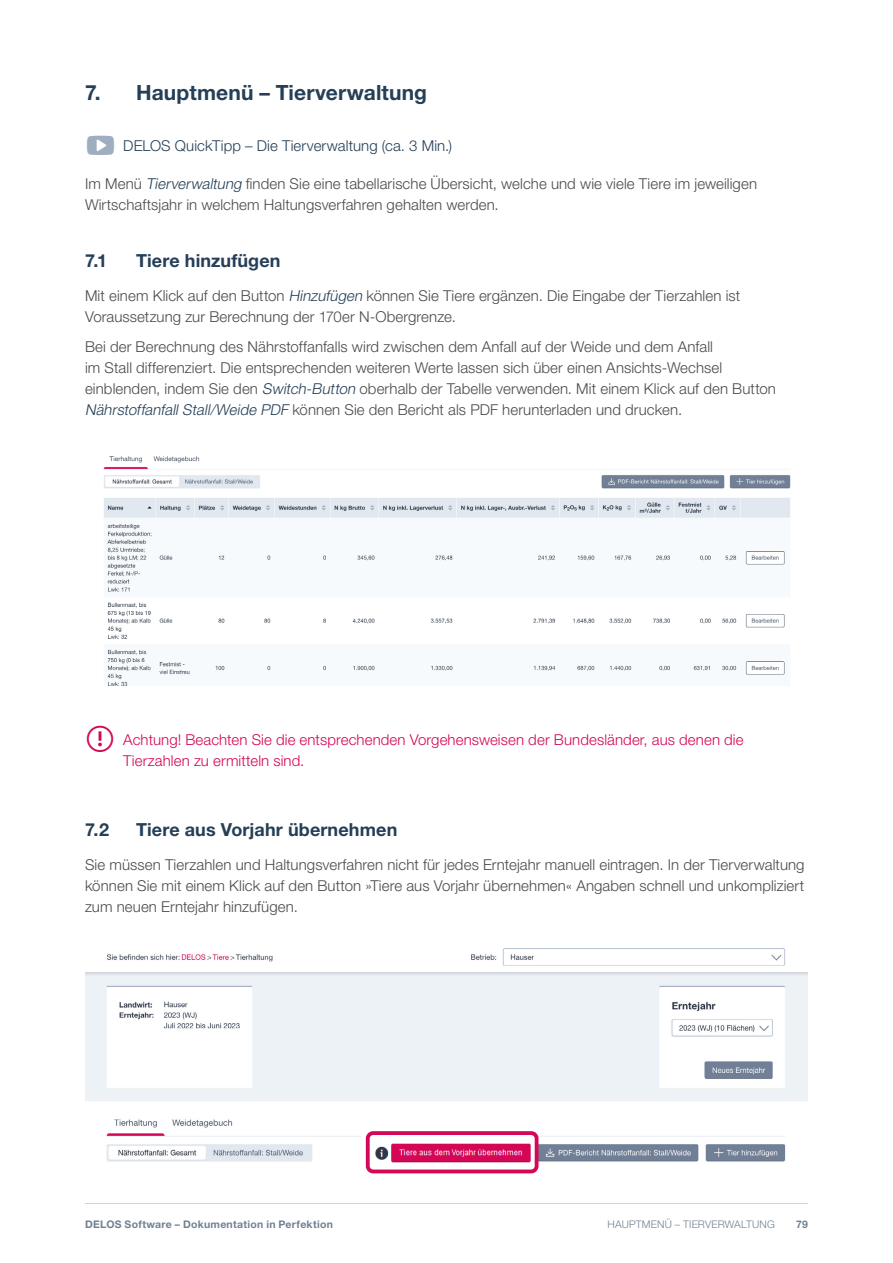
<style>
.page{position:relative;width:893px;height:1263px;background:#fff}
.page>*{position:absolute;margin:0;border:0;box-sizing:border-box;transform-origin:0 0}
.t1{font:700 21px "Helvetica Neue LT Pro";letter-spacing:.005em;color:#243f57}
.t2{font:700 18px "Helvetica Neue LT Pro";letter-spacing:.01em;color:#243f57}
.Body{font:300 15px/21px "Helvetica Neue LT Pro";letter-spacing:.005em;color:#4a4a49}
.t3{font:300 15px/21px "Helvetica Neue LT Pro";letter-spacing:.005em;color:#d50757}
.t4{font:300 15px "Helvetica Neue LT Pro";letter-spacing:.005em;color:#243f57}
.t5{font:700 10.5px "Helvetica Neue LT Pro";letter-spacing:.025em;color:#708194}
.t6{font:300 10.5px "Helvetica Neue LT Pro";color:#708194}
.s1{font-style:italic;color:#243f57}
.s2{font-family:"DELOS Iconfont";font-weight:400;font-size:30px}
</style>
<div class="page">
<hr style="left:85px;top:1203px;width:723px;height:1px;background:#cad4e1">
<img style="left:103px;top:456px;width:688px;height:230px">
<img style="left:85px;top:948px;width:723px;height:225px">
<img style="left:361px;top:1130px;width:174px;height:44px">
<div style="left:366px;top:1131px;width:172px;height:42px;border:4px solid #d50757;border-radius:5px"></div>
<p class="t1" style="left:85px;top:79px;width:344px">7. Hauptmenü – Tierverwaltung</p>
<p class="t4" style="left:123px;top:136px;width:330px">DELOS QuickTipp – Die Tierverwaltung (ca. 3 Min.)</p>
<p class="Body" style="left:85px;top:173px;width:673px">Im Menü <span class="s1">Tierverwaltung</span> finden Sie eine tabellarische Übersicht, welche und wie viele Tiere im jeweiligen<br>Wirtschaftsjahr in welchem Haltungsverfahren gehalten werden.</p>
<p class="t2" style="left:85px;top:249px;width:24px">7.1</p>
<p class="t2" style="left:136px;top:249px;width:146px">Tiere hinzufügen</p>
<p class="Body" style="left:85px;top:285px;width:657px">Mit einem Klick auf den Button <span class="s1">Hinzufügen</span> können Sie Tiere ergänzen. Die Eingabe der Tierzahlen ist<br>Voraussetzung zur Berechnung der 170er N-Obergrenze.</p>
<p class="Body" style="left:85px;top:335px;width:692px">Bei der Berechnung des Nährstoffanfalls wird zwischen dem Anfall auf der Weide und dem Anfall<br>im Stall differenziert. Die entsprechenden weiteren Werte lassen sich über einen Ansichts-Wechsel einblenden, indem Sie den <span class="s1">Switch-Button</span> oberhalb der Tabelle verwenden. Mit einem Klick auf den Button <span class="s1">Nährstoffanfall Stall/Weide PDF</span> können Sie den Bericht als PDF herunterladen und drucken.</p>
<p class="t3" style="left:123px;top:729px;width:622px;text-indent:-38px"><span class="s2">/</span> Achtung! Beachten Sie die entsprechenden Vorgehensweisen der Bundesländer, aus denen die<br>Tierzahlen zu ermitteln sind.</p>
<p class="t2" style="left:85px;top:818px;width:25px">7.2</p>
<p class="t2" style="left:136px;top:818px;width:263px">Tiere aus Vorjahr übernehmen</p>
<p class="Body" style="left:85px;top:854px;width:721px;text-align:justify">Sie müssen Tierzahlen und Haltungsverfahren nicht für jedes Erntejahr manuell eintragen. In der Tierverwaltung können Sie mit einem Klick auf den Button »Tiere aus Vorjahr übernehmen« Angaben schnell und unkompliziert zum neuen Erntejahr hinzufügen.</p>
<p class="t5" style="left:85px;top:1217px;width:249px">DELOS Software – Dokumentation in Perfektion</p>
<p class="t6" style="left:607px;top:1218px;width:16px">Hauptmenü</p>
<p class="t6" style="left:675px;top:1218px;width:22px">– Tierverwaltung</p>
<p class="t5" style="left:796px;top:1217px;width:13px">79</p>
</div>
